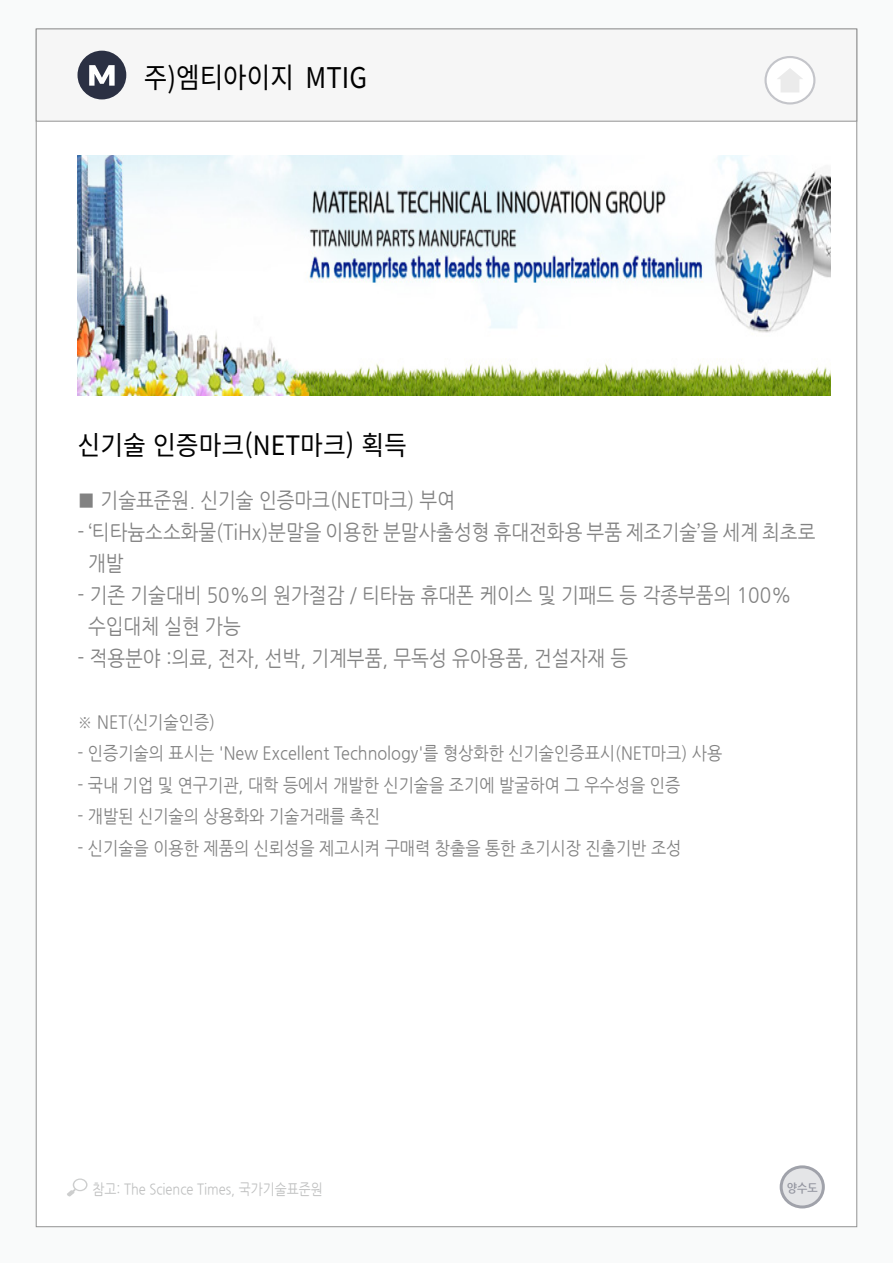
<style>
.page{position:relative;width:893px;height:1263px;background:#f9fafa}
.page>*{position:absolute;margin:0;border:0;box-sizing:border-box;transform-origin:0 0}
.t1{font:28.5px "Noto Sans CJ Kkr";color:#000;scale:.9 1}
.t2{font:26.7px "Noto Sans CJ Kkr";color:#000;scale:.93 1}
.t3{font:25.05px "Noto Sans CJ Kkr";color:#fff;scale:1.52 1}
.t4{font:21px/31.5px "Nanum Gothic";color:#828282;scale:.9 1}
.t5{font:18px "Nanum Gothic";color:#828282;scale:.9 1}
.t6{font:14.85px "Nanum Gothic";color:#bfc0c0;scale:.86 1}
.t7{font:700 12.15px "Nanum Gothic";color:#9597a1;scale:.9 1}
</style>
<div class="page">
<div style="left:36px;top:29px;width:821px;height:1198px;background:#fff"></div>
<div style="left:36px;top:29px;width:821px;height:92px;background:#f6f6f6;border:1px solid #929292"></div>
<svg style="left:67px;top:1178px;width:20px;height:18px"></svg>
<div style="left:78px;top:51px;width:48px;height:48px;background:#2b3043;border-radius:50%"></div>
<img style="left:78px;top:155px;width:752px;height:240px">
<svg style="left:781px;top:1167px;width:42px;height:40px"></svg>
<div style="left:780px;top:1165px;width:45px;height:43px;border:3px solid #2b3043;border-radius:50%"></div>
<svg style="left:89px;top:65px;width:26px;height:21px"></svg>
<div style="left:766px;top:57px;width:48px;height:46px;background:#fff;border-radius:50%"></div>
<div style="left:764px;top:56px;width:51px;height:49px;border:2px solid #c4c5ca;border-radius:50%"></div>
<svg style="left:777px;top:68px;width:26px;height:24px"></svg>
<h3 class="t3" style="left:86px;top:61px;width:22px">M</h3>
<h1 class="t1" style="left:144px;top:61px;width:249px">주)엠티아이지 MTIG</h1>
<h2 class="t2" style="left:78px;top:430px;width:356px">신기술 인증마크(NET마크) 획득</h2>
<p class="t4" style="left:78px;top:485px;width:421px">■ 기술표준원. 신기술 인증마크(NET마크) 부여</p>
<p class="t4" style="left:88px;top:516px;width:810px;text-indent:-11px">- ‘티타늄소소화물(TiHx)분말을 이용한 분말사출성형 휴대전화용 부품 제조기술’을 세계 최초로 개발</p>
<p class="t4" style="left:88px;top:579px;width:783px;text-indent:-11px">- 기존 기술대비 50%의 원가절감 / 티타늄 휴대폰 케이스 및 기패드 등 각종부품의 100% 수입대체 실현 가능</p>
<p class="t4" style="left:78px;top:642px;width:613px">- 적용분야 :의료, 전자, 선박, 기계부품, 무독성 유아용품, 건설자재 등</p>
<p class="t5" style="left:78px;top:713px;width:154px">※ NET(신기술인증)</p>
<p class="t5" style="left:78px;top:745px;width:718px">- 인증기술의 표시는 'New Excellent Technology'를 형상화한 신기술인증표시(NET마크) 사용</p>
<p class="t5" style="left:78px;top:776px;width:671px">- 국내 기업 및 연구기관, 대학 등에서 개발한 신기술을 조기에 발굴하여 그 우수성을 인증</p>
<p class="t5" style="left:78px;top:808px;width:338px">- 개발된 신기술의 상용화와 기술거래를 촉진</p>
<p class="t5" style="left:78px;top:839px;width:673px">- 신기술을 이용한 제품의 신뢰성을 제고시켜 구매력 창출을 통한 초기시장 진출기반 조성</p>
<p class="t6" style="left:93px;top:1182px;width:269px">참고: The Science Times, 국가기술표준원</p>
<p class="t7" style="left:787px;top:1182px;width:36px">양수도</p>
</div>
